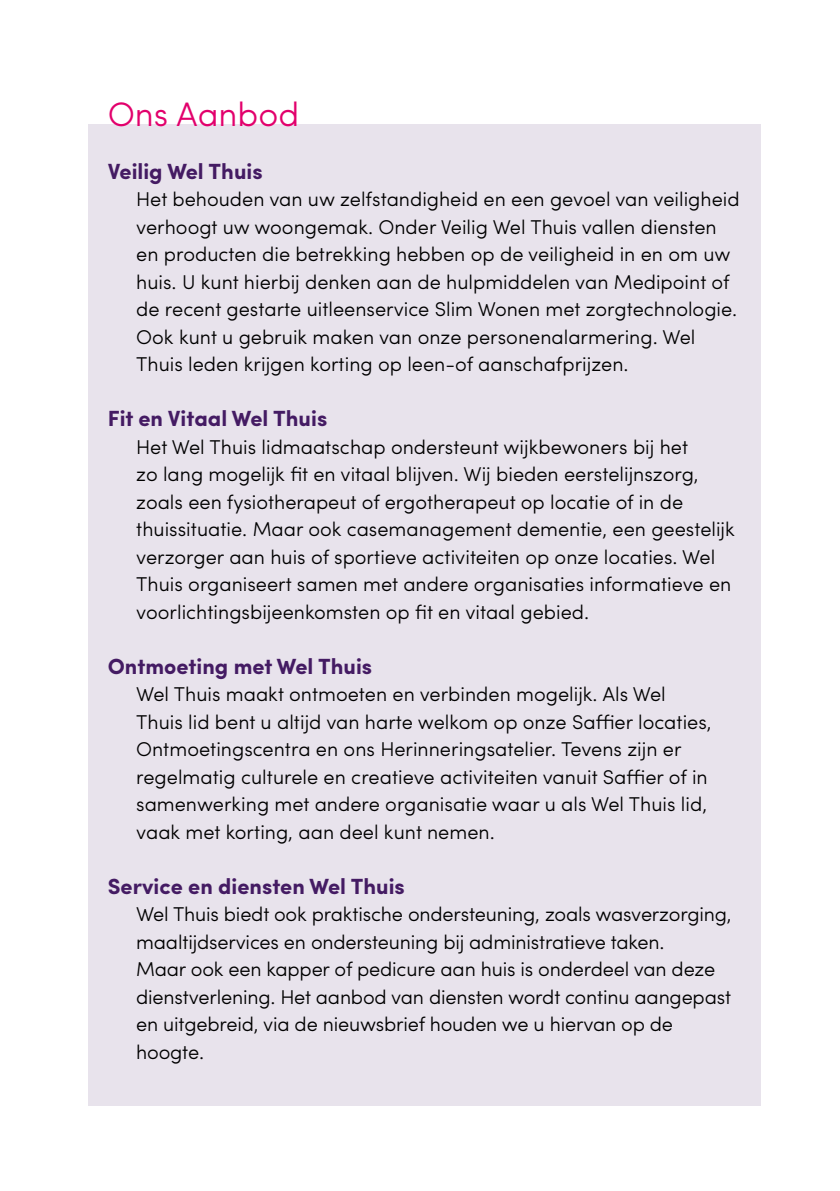
<style>
.page{position:relative;width:840px;height:1191px;background:#fff}
.page>*{position:absolute;margin:0;border:0;box-sizing:border-box;transform-origin:0 0}
.t1{font:300 34px "Sofia Pro";color:#e2006c}
.t2{font:700 22px "Sofia Pro";color:#441b63}
.t3{font:300 20px/27.6px "Sofia Pro";color:#000}
</style>
<div class="page">
<div style="left:88px;top:125px;width:672px;height:981px;background:#e8e3ec"></div>
<h1 class="t1" style="left:108px;top:89px;width:193px">Ons Aanbod</h1>
<p class="t2" style="left:108px;top:154px;width:156px">Veilig Wel Thuis</p>
<p class="t3" style="left:136px;top:184px;width:604px">Het behouden van uw zelfstandigheid en een gevoel van veiligheid verhoogt uw woongemak. Onder Veilig Wel Thuis vallen diensten en producten die betrekking hebben op de veiligheid in en om uw huis. U kunt hierbij denken aan de hulpmiddelen van Medipoint of de recent gestarte uitleenservice Slim Wonen met zorgtechnologie.<br>Ook kunt u gebruik maken van onze personenalarmering. Wel Thuis leden krijgen korting op leen-of aanschafprijzen.</p>
<p class="t2" style="left:108px;top:402px;width:221px">Fit en Vitaal Wel Thuis</p>
<p class="t3" style="left:136px;top:431px;width:600px">Het Wel Thuis lidmaatschap ondersteunt wijkbewoners bij het<br>zo lang mogelijk fit en vitaal blijven. Wij bieden eerstelijnszorg, zoals een fysiotherapeut of ergotherapeut op locatie of in de thuissituatie. Maar ook casemanagement dementie, een geestelijk verzorger aan huis of sportieve activiteiten op onze locaties. Wel Thuis organiseert samen met andere organisaties informatieve en voorlichtingsbijeenkomsten op fit en vitaal gebied.</p>
<p class="t2" style="left:108px;top:649px;width:266px">Ontmoeting met Wel Thuis</p>
<p class="t3" style="left:136px;top:679px;width:576px">Wel Thuis maakt ontmoeten en verbinden mogelijk. Als Wel Thuis lid bent u altijd van harte welkom op onze Saffier locaties, Ontmoetingscentra en ons Herinneringsatelier. Tevens zijn er regelmatig culturele en creatieve activiteiten vanuit Saffier of in samenwerking met andere organisatie waar u als Wel Thuis lid, vaak met korting, aan deel kunt nemen.</p>
<p class="t2" style="left:108px;top:869px;width:298px">Service en diensten Wel Thuis</p>
<p class="t3" style="left:136px;top:899px;width:596px">Wel Thuis biedt ook praktische ondersteuning, zoals wasverzorging, maaltijdservices en ondersteuning bij administratieve taken.<br>Maar ook een kapper of pedicure aan huis is onderdeel van deze dienstverlening. Het aanbod van diensten wordt continu aangepast en uitgebreid, via de nieuwsbrief houden we u hiervan op de hoogte.</p>
</div>
